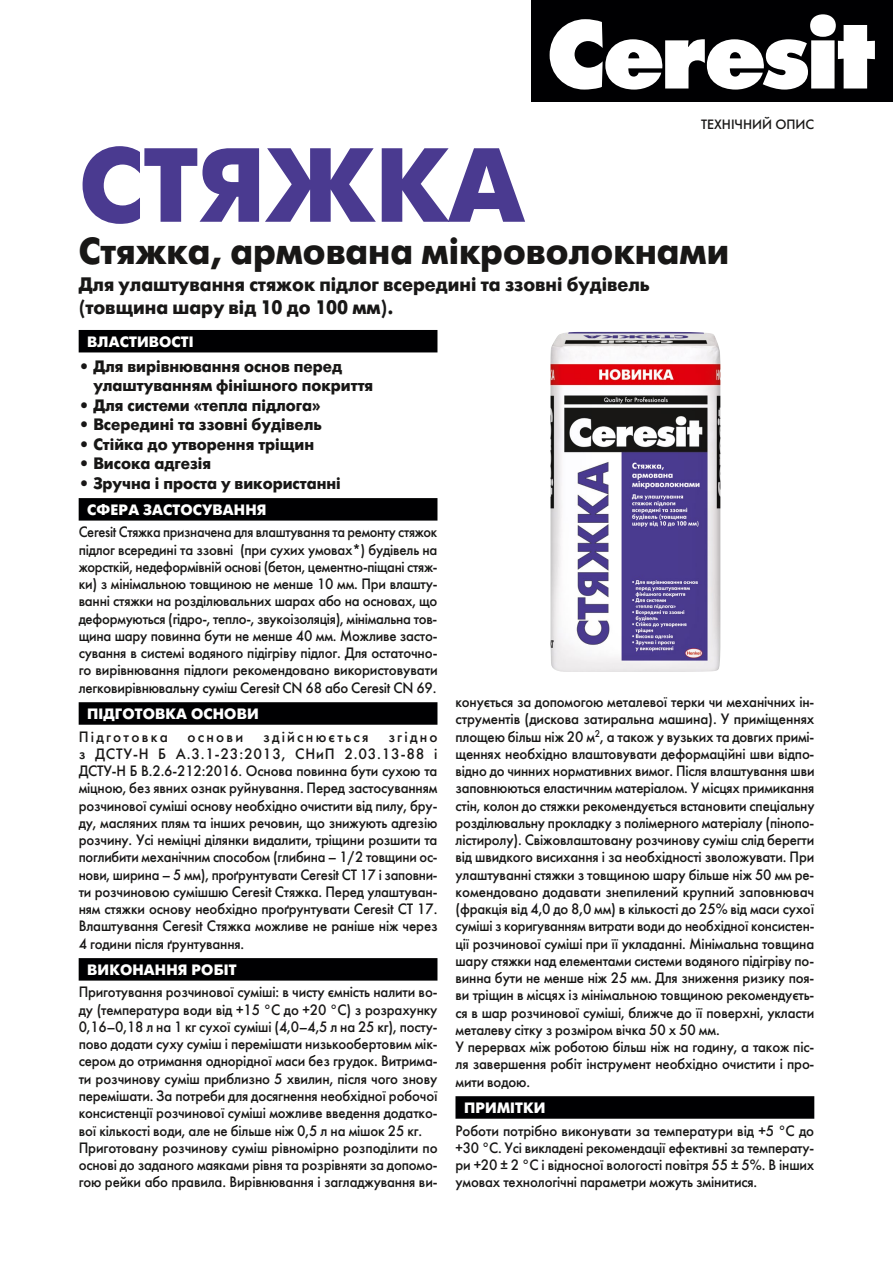
<style>
.page{position:relative;width:893px;height:1263px;background:#fff}
.page>*{position:absolute;margin:0;border:0;box-sizing:border-box;transform-origin:0 0}
.t1{font:700 105px "Futura Futuris";color:#4a3a90}
.t2{font:700 37.5px "Futura Futuris";color:#181716;scale:.95 1}
.t3{font:700 19.5px/22.5px "Futura Futuris";color:#181716;scale:.95 1}
.t4{font:700 16.5px/19.5px "Futura Futuris";color:#181716;scale:.95 1}
.t5{font:15px/17.2px "Futura Futuris";letter-spacing:-.01em;color:#181716;scale:.95 1}
.t6{font:15px/17.2px "Futura Futuris";letter-spacing:-.01em;color:#181716;text-align:justify}
.t7{font:15px/17.2px "Futura Futuris";letter-spacing:-.01em;color:#181716;text-align:justify;scale:.92 1}
.t8{font:15px/17.2px "Futura Futuris";letter-spacing:-.01em;color:#181716;text-align:justify;scale:.96 1}
.t9{font:700 15px "Futura Futuris";letter-spacing:.01em;color:#fff}
.t10{font:15px "Futura Futuris";letter-spacing:.15em;color:#181716}
.t11{font:13.5px "Futura Futuris";color:#181716}
</style>
<div class="page">
<div style="left:79px;top:330px;width:358px;height:22px;background:#000002"></div>
<div style="left:79px;top:498px;width:358px;height:23px;background:#000002"></div>
<div style="left:79px;top:702px;width:358px;height:23px;background:#000002"></div>
<div style="left:79px;top:958px;width:358px;height:22px;background:#000002"></div>
<div style="left:455px;top:1096px;width:359px;height:23px;background:#000002"></div>
<img style="left:550px;top:332px;width:170px;height:340px">
<div style="left:531px;top:0;width:362px;height:101px;background:#000002"></div>
<svg style="left:550px;top:14px;width:325px;height:76px"></svg>
<p class="t11" style="left:701px;top:116px;width:115px">ТЕХНІЧНИЙ ОПИС</p>
<h1 class="t1" style="left:79px;top:123px;width:447px">СТЯЖКА</h1>
<h2 class="t2" style="left:79px;top:229px;width:686px">Стяжка, армована мікроволокнами</h2>
<h3 class="t3" style="left:79px;top:274px;width:603px">Для улаштування стяжок підлог всередині та ззовні будівель (товщина шару від 10 до 100 мм).</h3>
<p class="t9" style="left:87px;top:333px;width:108px">ВЛАСТИВОСТІ</p>
<p class="t4" style="left:93px;top:356px;width:296px;text-indent:-15px">• Для вирівнювання основ перед улаштуванням фінішного покриття</p>
<p class="t4" style="left:79px;top:395px;width:256px">• Для системи «тепла підлога»</p>
<p class="t4" style="left:79px;top:415px;width:258px">• Всередині та ззовні будівель</p>
<p class="t4" style="left:79px;top:434px;width:249px">• Стійка до утворення тріщин</p>
<p class="t4" style="left:79px;top:454px;width:141px">• Висока адгезія</p>
<p class="t4" style="left:79px;top:473px;width:277px">• Зручна і проста у використанні</p>
<p class="t9" style="left:87px;top:501px;width:181px">СФЕРА ЗАСТОСУВАННЯ</p>
<p class="t7" style="left:79px;top:524px;width:392px">Ceresit Стяжка призначена для влаштування та ремонту стяжок підлог всередині та ззовні (при сухих умовах*) будівель на жорсткій, недеформівній основі (бетон, цементно-піщані стяж&shy;ки) з мінімальною товщиною не менше 10 мм. При влашту&shy;ванні стяжки на розділювальних шарах або на основах, що деформуються (гідро-, тепло-, звукоізоляція), мінімальна тов&shy;щина шару повинна бути не менше 40 мм. Можливе засто&shy;сування в системі водяного підігріву підлог. Для остаточно&shy;го вирівнювання підлоги рекомендовано використовувати легковирівнювальну суміш Ceresit CN 68 або Ceresit CN 69.</p>
<p class="t9" style="left:87px;top:705px;width:173px">ПІДГОТОВКА ОСНОВИ</p>
<p class="t10" style="left:79px;top:727px;width:91px">Підготовка</p>
<p class="t6" style="left:187px;top:728px;width:57px">основи</p>
<p class="t10" style="left:263px;top:727px;width:107px">здійснюється</p>
<p class="t5" style="left:455px;top:693px;width:379px">конується за допомогою металевої терки чи механічних ін&shy;струментів (дискова затиральна машина). У приміщеннях площею більш ніж 20 м<sup>2</sup>, а також у вузьких та довгих примі&shy;щеннях необхідно влаштовувати деформаційні шви відпо&shy;відно до чинних нормативних вимог. Після влаштування шви заповнюються еластичним матеріалом. У місцях примикання стін, колон до стяжки рекомендується встановити спеціальну розділювальну прокладку з полімерного матеріалу (пінопо&shy;лістиролу). Свіжовлаштовану розчинову суміш слід берегти від швидкого висихання і за необхідності зволожувати. При улаштуванні стяжки з товщиною шару більше ніж 50 мм ре&shy;комендовано додавати знепилений крупний заповнювач (фракція від 4,0 до 8,0 мм) в кількості до 25% від маси сухої суміші з коригуванням витрати води до необхідної консистен&shy;ції розчинової суміші при її укладанні. Мінімальна товщина шару стяжки над елементами системи водяного підігріву по&shy;винна бути не менше ніж 25 мм. Для зниження ризику поя&shy;ви тріщин в місцях із мінімальною товщиною рекомендуєть&shy;ся в шар розчинової суміші, ближче до її поверхні, укласти металеву сітку з розміром вічка 50 х 50 мм.<br>У перервах між роботою більш ніж на годину, а також піс&shy;ля завершення робіт інструмент необхідно очистити і про&shy;мити водою.</p>
<p class="t9" style="left:464px;top:1099px;width:83px">ПРИМІТКИ</p>
<p class="t8" style="left:455px;top:1122px;width:375px">Роботи потрібно виконувати за температури від +5 °C до +30 °C. Усі викладені рекомендації ефективні за температу&shy;ри +20 ± 2 °C і відносної вологості повітря 55 ± 5%. В інших умовах технологічні параметри можуть змінитися.</p>
<p class="t6" style="left:79px;top:728px;width:360px;text-indent:310px">згідно з ДСТУ-Н Б А.3.1-23:2013, СНиП 2.03.13-88 і ДСТУ-Н Б В.2.6-212:2016. Основа повинна бути сухою та міцною, без явних ознак руйнування. Перед застосуванням розчинової суміші основу необхідно очистити від пилу, бру&shy;ду, масляних плям та інших речовин, що знижують адгезію розчину. Усі неміцні ділянки видалити, тріщини розшити та поглибити механічним способом (глибина – 1/2 товщини ос&shy;нови, ширина – 5 мм), проґрунтувати Ceresit CT 17 і заповни&shy;ти розчиновою сумішшю Ceresit Стяжка. Перед улаштуван&shy;ням стяжки основу необхідно проґрунтувати Ceresit CT 17.<br>Влаштування Ceresit Стяжка можливе не раніше ніж через 4 години після ґрунтування.</p>
<p class="t9" style="left:87px;top:961px;width:151px">ВИКОНАННЯ РОБІТ</p>
<p class="t5" style="left:79px;top:984px;width:379px">Приготування розчинової суміші: в чисту ємність налити во&shy;ду (температура води від +15 °С до +20 °С) з розрахунку 0,16–0,18 л на 1 кг сухої суміші (4,0–4,5 л на 25 кг), посту&shy;пово додати суху суміш і перемішати низькообертовим мік&shy;сером до отримання однорідної маси без грудок. Витрима&shy;ти розчинову суміш приблизно 5 хвилин, після чого знову перемішати. За потреби для досягнення необхідної робочої консистенції розчинової суміші можливе введення додатко&shy;вої кількості води, але не більше ніж 0,5 л на мішок 25 кг.<br>Приготовану розчинову суміш рівномірно розподілити по основі до заданого маяками рівня та розрівняти за допомо&shy;гою рейки або правила. Вирівнювання і загладжування ви-</p>
</div>
